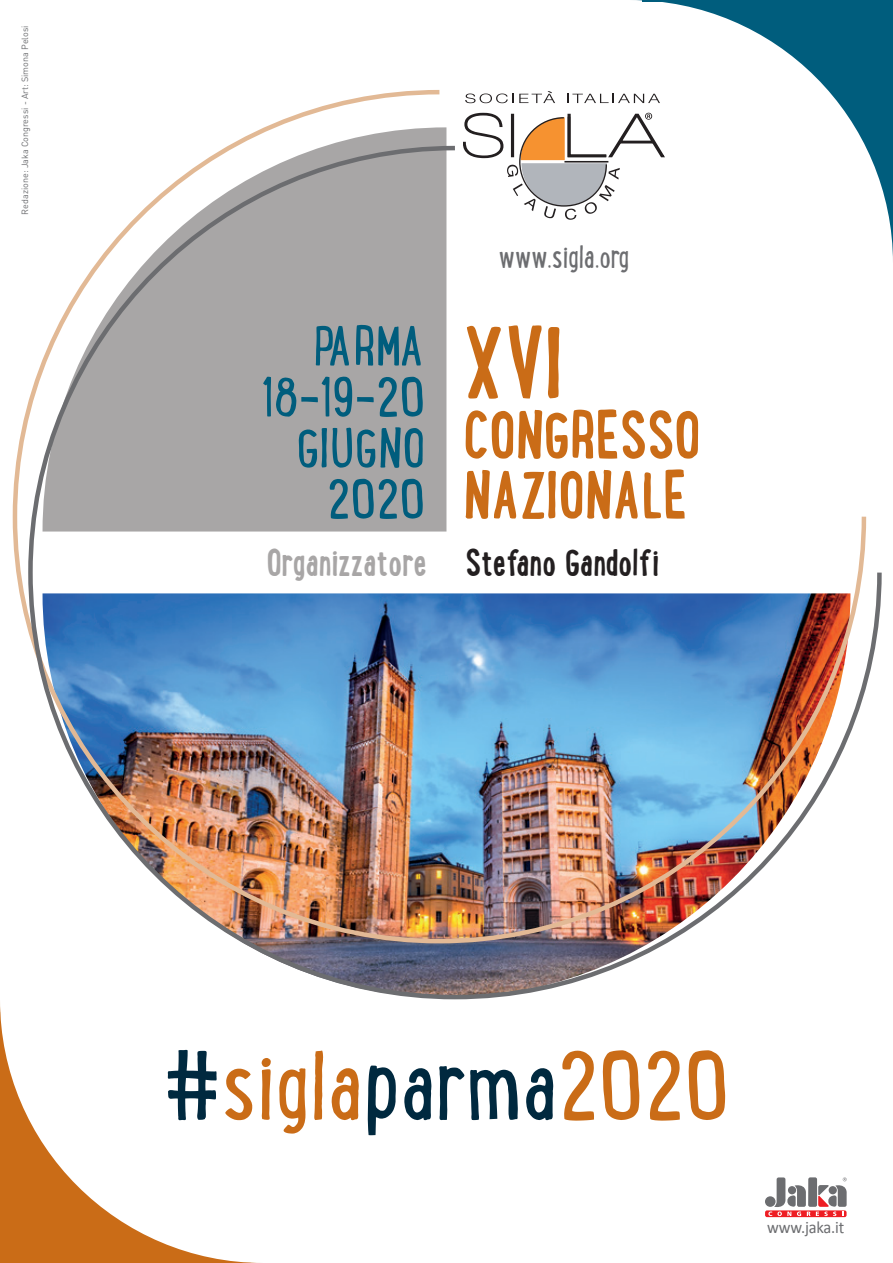
<style>
.page{position:relative;width:893px;height:1263px;background:#fff}
.page>*{position:absolute;margin:0;border:0;box-sizing:border-box;transform-origin:0 0}
.t1{font:105px "Lunch Box W01";color:#ca6c17}
.t2{font:700 90px "Lunch Box W01";color:#ca6c17;scale:.95 1}
.t3{font:60px/51px "Lunch Box W01";color:#005d7d;text-align:right}
.t4{font:700 60px/60px "Lunch Box W01";color:#ca6c17;scale:.95 1}
.t5{font:700 34.5px "Lunch Box W01";letter-spacing:-.01em;color:#231f20;scale:.95 1}
.t6{font:34.5px "Lunch Box W01";letter-spacing:-.01em;color:#6c6d70;scale:.95 1}
.t7{font:17.25px "Calibri";letter-spacing:-.01em;color:#6c6d70;scale:.95 1}
.t8{font:9px "DIN Pro";color:#6c6d70}
.s1{color:#a8a6a6}
.s2{color:#00293f}
</style>
<div class="page">
<svg style="left:635px;top:0;width:258px;height:259px;fill:#005d7d"></svg>
<div style="left:765px;top:1196px;width:10px;height:11px;background:#6c6d70;border-radius:50%"></div>
<div style="left:808px;top:1177px;width:9px;height:30px;background:#6c6d70;border-radius:2px"></div>
<svg style="left:765px;top:1210px;width:81px;height:7px"></svg>
<svg style="left:768px;top:1177px;width:42px;height:39px"></svg>
<svg style="left:816px;top:1177px;width:31px;height:39px"></svg>
<svg style="left:0;top:1012px;width:251px;height:251px"></svg>
<hr style="left:642px;top:0;width:251px;height:1px;background:#005d7d">
<svg style="left:12px;top:88px;width:856px;height:534px"></svg>
<img style="left:26px;top:144px;width:858px;height:856px">
<p class="t8" style="left:19px;top:215px;width:191px;rotate:-90deg">Redazione: Jaka Congressi - Art: Simona Pelosi</p>
<h3 class="t6" style="left:498px;top:238px;width:140px">www.sigla.org</h3>
<h3 class="t3" style="left:262px;top:321px;width:165px">PARMA<br>18-19-20<br>GIUGNO<br>2020</h3>
<h3 class="t5" style="left:267px;top:541px;width:414px"><span class="s1">Organizzatore</span> Stefano Gandolfi</h3>
<h2 class="t2" style="left:463px;top:305px;width:107px">XVI</h2>
<h3 class="t4" style="left:463px;top:407px;width:251px">CONGRESSO<br>NAZIONALE</h3>
<h1 class="t1" style="left:163px;top:1027px;width:567px"><span class="s2">#</span>sigla<span class="s2">parma</span>2020</h1>
<h3 class="t7" style="left:767px;top:1216px;width:83px">www.jaka.it</h3>
</div>
